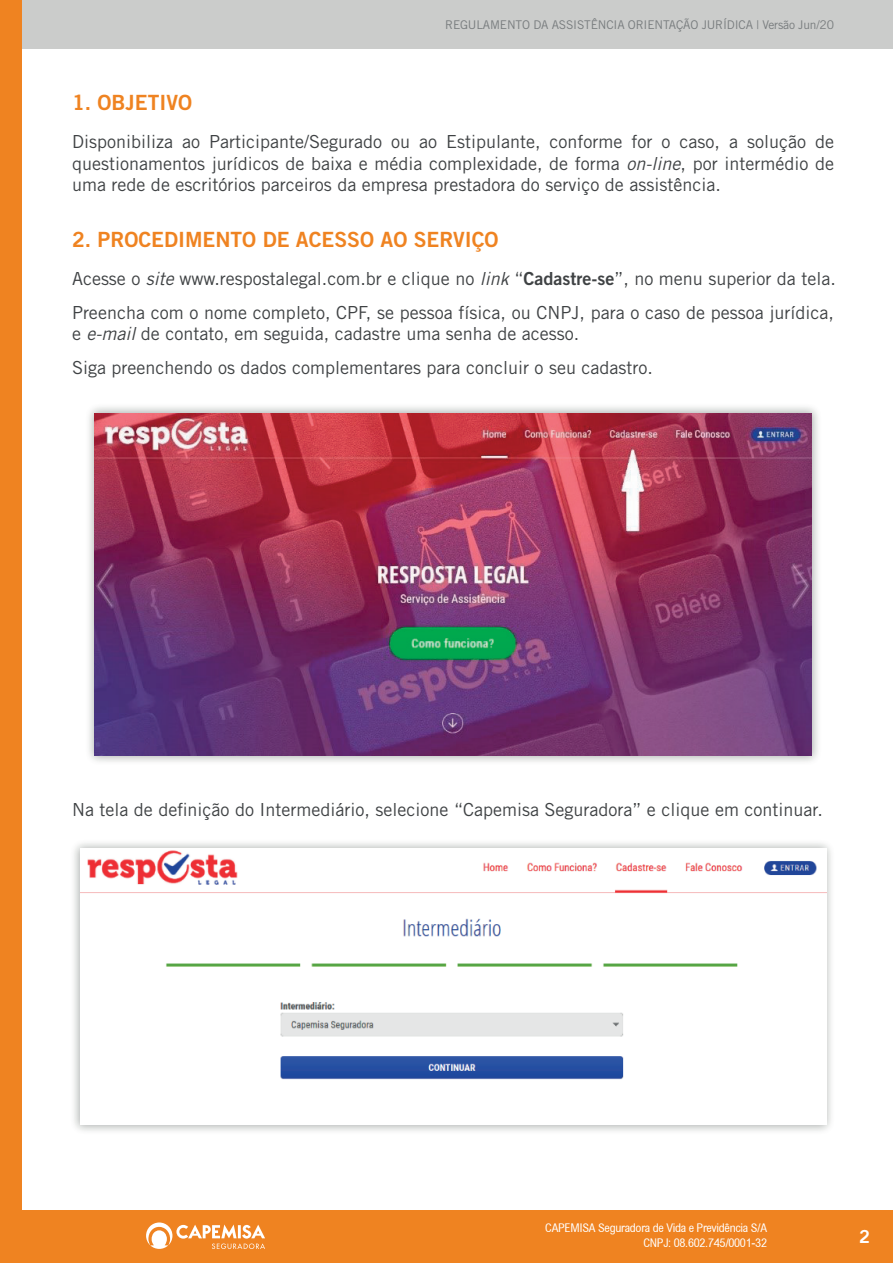
<style>
.page{position:relative;width:893px;height:1263px;background:#fff}
.page>*{position:absolute;margin:0;border:0;box-sizing:border-box;transform-origin:0 0}
.t1{font:21px "Trade Gothic LT Std Bd 2";color:#ef8321}
.t2{font:18px/21.6px "Trade Gothic LT Std";color:#3f4244}
.t3{font:18px "Trade Gothic LT Std Bd 2";color:#fff}
.t4{font:condensed 12px/15px "Arial";letter-spacing:-.02em;color:#fff;text-align:right}
.t5{font:12px "Trade Gothic LT Std";letter-spacing:-.015em;color:#787c7e}
.s1{font-style:italic}
.s2{font-family:"Trade Gothic LT Std Bd 2"}
</style>
<div class="page">
<div style="left:0;top:1210px;width:893px;height:53px;background:#ef8321"></div>
<div style="left:0;top:0;width:893px;height:49px;background:#cbcccb"></div>
<div style="left:0;top:0;width:22px;height:1263px;background:#ef8321"></div>
<svg style="left:146px;top:1222px;width:119px;height:27px"></svg>
<img style="left:89px;top:407px;width:729px;height:355px">
<img style="left:94px;top:413px;width:718px;height:342px">
<img style="left:80px;top:850px;width:746px;height:230px">
<p class="t5" style="left:445px;top:17px;width:390px">REGULAMENTO DA ASSISTÊNCIA ORIENTAÇÃO JURÍDICA | Versão Jun/20</p>
<p class="t1" style="left:72px;top:89px;width:122px">1. OBJETIVO</p>
<p class="t2" style="left:72px;top:131px;width:764px;text-align:justify">Disponibiliza ao Participante/Segurado ou ao Estipulante, conforme for o caso, a solução de questionamentos jurídicos de baixa e média complexidade, de forma <span class="s1">on-line</span>, por intermédio de uma rede de escritórios parceiros da empresa prestadora do serviço de assistência.</p>
<p class="t1" style="left:72px;top:226px;width:428px">2. PROCEDIMENTO DE ACESSO AO SERVIÇO</p>
<p class="t2" style="left:72px;top:262px;width:765px;line-height:33.6px">Acesse o <span class="s1">site</span> www.respostalegal.com.br e clique no <span class="s1">link</span> “<span class="s2">Cadastre-se</span>”, no menu superior da tela.<br>Preencha com o nome completo, CPF, se pessoa física, ou CNPJ, para o caso de pessoa jurídica,</p>
<p class="t2" style="left:72px;top:317px;width:582px;line-height:33.6px">e <span class="s1">e-mail</span> de contato, em seguida, cadastre uma senha de acesso.<br>Siga preenchendo os dados complementares para concluir o seu cadastro.</p>
<p class="t2" style="left:72px;top:799px;width:752px">Na tela de definição do Intermediário, selecione “Capemisa Seguradora” e clique em continuar.</p>
<p class="t4" style="left:545px;top:1220px;width:223px">CAPEMISA Seguradora de Vida e Previdência S/A<br>CNPJ: 08.602.745/0001-32</p>
<p class="t3" style="left:859px;top:1225px;width:12px">2</p>
</div>
